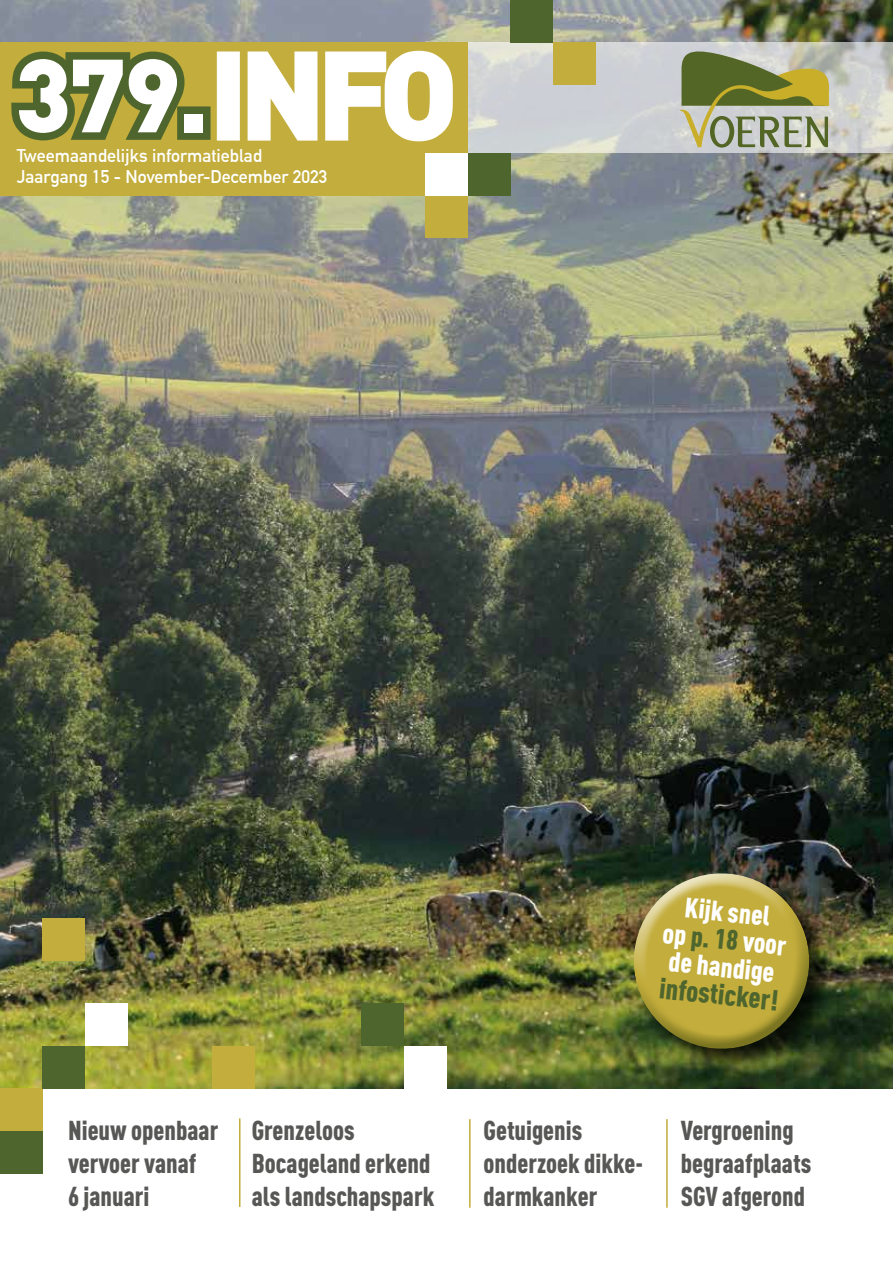
<style>
.page{position:relative;width:893px;height:1263px;background:#fff}
.page>*{position:absolute;margin:0;border:0;box-sizing:border-box;transform-origin:0 0}
.t1{font:900 28.65px "DIN Cond";color:#4e652d}
.t2{font:900 27.75px/27.8px "DIN Cond";color:#fff;text-align:center}
.t3{font:900 27px/33px "DIN Cond";color:#575756}
.t4{font:700 18px/21.6px "DIN Alternate";color:#fff}
.s1{color:#4e652d}
</style>
<div class="page">
<img style="left:0;top:0;width:893px;height:1089px">
<div style="left:0;top:43px;width:468px;height:153px;background:#c3ad3c"></div>
<svg style="left:468px;top:43px;width:425px;height:110px;background:#cfd1d2"></svg>
<div style="left:468px;top:153px;width:42px;height:43px;background:#4e652d"></div>
<div style="left:425px;top:196px;width:43px;height:42px;background:#c3ad3c"></div>
<div style="left:510px;top:0;width:43px;height:43px;background:#4e652d"></div>
<div style="left:553px;top:43px;width:42px;height:42px;background:#c3ad3c"></div>
<div style="left:425px;top:153px;width:43px;height:43px;background:#fff"></div>
<div style="left:0;top:1131px;width:43px;height:43px;background:#4e652d"></div>
<div style="left:213px;top:1046px;width:42px;height:43px;background:#c3ad3c"></div>
<div style="left:85px;top:1003px;width:43px;height:43px;background:#fff"></div>
<div style="left:404px;top:1046px;width:42px;height:43px;background:#fff"></div>
<div style="left:43px;top:918px;width:42px;height:43px;background:#c3ad3c"></div>
<div style="left:0;top:1089px;width:43px;height:42px;background:#c3ad3c"></div>
<div style="left:43px;top:1046px;width:42px;height:43px;background:#4e652d"></div>
<div style="left:361px;top:1003px;width:43px;height:43px;background:#4e652d"></div>
<svg style="left:680px;top:48px;width:149px;height:100px;background:#9ca074"></svg>
<hr style="left:239px;top:1118px;width:1px;height:89px;background:#c3ad3c">
<hr style="left:469px;top:1119px;width:2px;height:89px;background:#c3ad3c">
<hr style="left:666px;top:1119px;width:2px;height:89px;background:#c3ad3c">
<div style="left:633px;top:872px;width:203px;height:203px;background:#000;opacity:.75"></div>
<img style="left:624px;top:862px;width:193px;height:196px">
<div style="left:177px;top:106px;width:34px;height:34px;border:15px solid #4e652d"></div>
<svg style="left:11px;top:51px;width:185px;height:90px"></svg>
<div style="left:185px;top:114px;width:18px;height:18px;background:#fff"></div>
<div style="left:218px;top:52px;width:21px;height:88px;background:#fff"></div>
<div style="left:217px;top:52px;width:23px;height:89px;border:2px solid #fff"></div>
<svg style="left:247px;top:51px;width:71px;height:90px"></svg>
<svg style="left:325px;top:50px;width:128px;height:92px"></svg>
<p class="t4" style="left:17px;top:143px;width:312px">Tweemaandelijks informatieblad<br>Jaargang 15 - November-December 2023</p>
<p class="t2" style="left:667px;top:890px;width:126px;rotate:6deg">Kijk snel<br>op <span class="s1">p. 18</span> voor de handige</p>
<p class="t1" style="left:661px;top:970px;width:121px;rotate:6deg">infosticker!</p>
<p class="t3" style="left:252px;top:1113px;width:184px">Grenzeloos<br>Bocageland erkend als landschapspark</p>
<p class="t3" style="left:484px;top:1113px;width:161px">Getuigenis onderzoek dikke&shy;darmkanker</p>
<p class="t3" style="left:68px;top:1113px;width:152px">Nieuw openbaar vervoer vanaf<br>6 januari</p>
<p class="t3" style="left:681px;top:1113px;width:132px">Vergroening begraafplaats<br>SGV afgerond</p>
</div>
